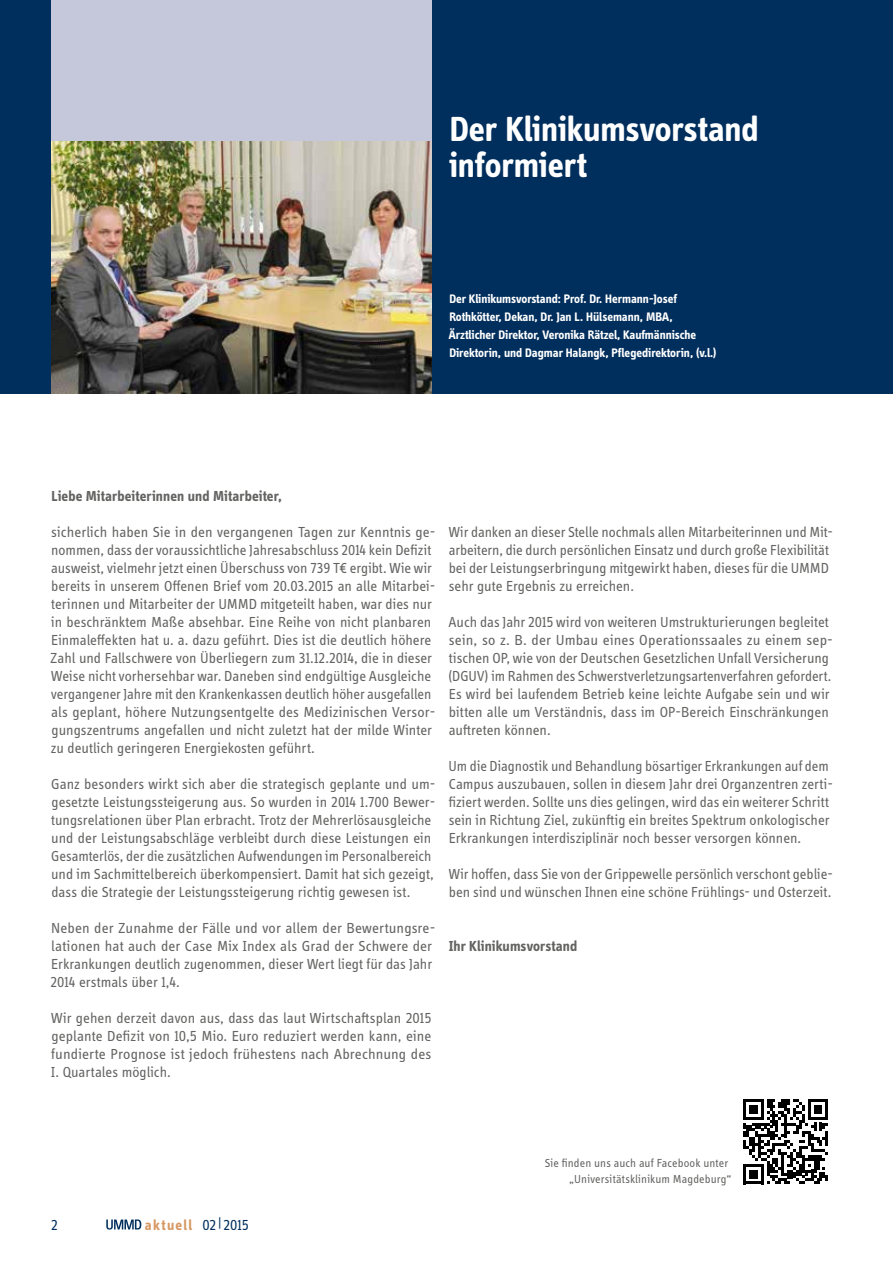
<style>
.page{position:relative;width:893px;height:1263px;background:#fff}
.page>*{position:absolute;margin:0;border:0;box-sizing:border-box;transform-origin:0 0}
.t1{font:700 36px/36px "Info Display OT";letter-spacing:-.005em;color:#fff}
.t2{font:15px/18px "Info Display OT";color:#636362}
.t3{font:700 15px "Info Display OT";letter-spacing:.005em;color:#636362}
.t4{font:700 15px "Info Display OT";letter-spacing:.09em;color:#d79863}
.t5{font:15px "Info Display OT";color:#002f5d}
.t6{font:700 12.75px/18px "Info Display OT";color:#fff}
.t7{font:12px/16.5px "Info Display OT";letter-spacing:.01em;color:#636362;text-align:right}
.s1{font-weight:400;color:#002f5d}
</style>
<div class="page">
<svg style="left:743px;top:1099px;width:85px;height:85px"></svg>
<div style="left:0;top:0;width:893px;height:393px;background:#002f5d"></div>
<div style="left:51px;top:0;width:381px;height:145px;background:#c4c8da"></div>
<img style="left:51px;top:141px;width:381px;height:252px">
<svg style="left:106px;top:1219px;width:35px;height:10px"></svg>
<h1 class="t1" style="left:449px;top:111px;width:311px">Der Klinikumsvorstand informiert</h1>
<p class="t6" style="left:449px;top:290px;width:269px">Der Klinikumsvorstand: Prof. Dr. Hermann-Josef Rothkötter, Dekan, Dr. Jan L. Hülsemann, MBA, Ärztlicher Direktor, Veronika Rätzel, Kaufmännische Direktorin, und Dagmar Halangk, Pflegedirektorin, (v.l.)</p>
<p class="t3" style="left:52px;top:487px;width:232px">Liebe Mitarbeiterinnen und Mitarbeiter,</p>
<p class="t2" style="left:50px;top:523px;width:387px">sicherlich haben Sie in den vergangenen Tagen zur Kenntnis ge&shy;nommen, dass der voraussichtliche Jahresabschluss 2014 kein Defizit ausweist, vielmehr jetzt einen Überschuss von 739 T€ ergibt. Wie wir bereits in unserem Offenen Brief vom 20.03.2015 an alle Mitarbei&shy;terinnen und Mitarbeiter der UMMD mitgeteilt haben, war dies nur in beschränktem Maße absehbar. Eine Reihe von nicht planbaren Einmaleffekten hat u. a. dazu geführt. Dies ist die deutlich höhere Zahl und Fallschwere von Überliegern zum 31.12.2014, die in dieser Weise nicht vorhersehbar war. Daneben sind endgültige Ausgleiche vergangener Jahre mit den Krankenkassen deutlich höher ausgefallen als geplant, höhere Nutzungsentgelte des Medizinischen Versor&shy;gungszentrums angefallen und nicht zuletzt hat der milde Winter zu deutlich geringeren Energiekosten geführt.</p>
<p class="t2" style="left:51px;top:775px;width:386px">Ganz besonders wirkt sich aber die strategisch geplante und um&shy;gesetzte Leistungssteigerung aus. So wurden in 2014 1.700 Bewer&shy;tungsrelationen über Plan erbracht. Trotz der Mehrerlösausgleiche und der Leistungsabschläge verbleibt durch diese Leistungen ein Gesamterlös, der die zusätzlichen Aufwendungen im Personalbereich und im Sachmittelbereich überkompensiert. Damit hat sich gezeigt, dass die Strategie der Leistungssteigerung richtig gewesen ist.</p>
<p class="t2" style="left:51px;top:919px;width:386px">Neben der Zunahme der Fälle und vor allem der Bewertungsre&shy;lationen hat auch der Case Mix Index als Grad der Schwere der Erkrankungen deutlich zugenommen, dieser Wert liegt für das Jahr 2014 erstmals über 1,4.</p>
<p class="t2" style="left:51px;top:1009px;width:382px;text-align:justify">Wir gehen derzeit davon aus, dass das laut Wirtschaftsplan 2015 geplante Defizit von 10,5 Mio. Euro reduziert werden kann, eine fundierte Prognose ist jedoch frühestens nach Abrechnung des I. Quartales möglich.</p>
<p class="t2" style="left:449px;top:523px;width:386px">Wir danken an dieser Stelle nochmals allen Mitarbeiterinnen und Mit&shy;arbeitern, die durch persönlichen Einsatz und durch große Flexibilität bei der Leistungserbringung mitgewirkt haben, dieses für die UMMD sehr gute Ergebnis zu erreichen.</p>
<p class="t2" style="left:448px;top:613px;width:386px">Auch das Jahr 2015 wird von weiteren Umstrukturierungen begleitet sein, so z. B. der Umbau eines Operationssaales zu einem sep&shy;tischen OP, wie von der Deutschen Gesetzlichen Unfall Versicherung (DGUV) im Rahmen des Schwerstverletzungsartenverfahren gefordert.<br>Es wird bei laufendem Betrieb keine leichte Aufgabe sein und wir bitten alle um Verständnis, dass im OP-Bereich Einschränkungen auftreten können.</p>
<p class="t2" style="left:449px;top:757px;width:386px">Um die Diagnostik und Behandlung bösartiger Erkrankungen auf dem Campus auszubauen, sollen in diesem Jahr drei Organzentren zerti&shy;fiziert werden. Sollte uns dies gelingen, wird das ein weiterer Schritt sein in Richtung Ziel, zukünftig ein breites Spektrum onkologischer Erkrankungen interdisziplinär noch besser versorgen können.</p>
<p class="t2" style="left:449px;top:865px;width:386px">Wir hoffen, dass Sie von der Grippewelle persönlich verschont geblie&shy;ben sind und wünschen Ihnen eine schöne Frühlings- und Osterzeit.</p>
<p class="t3" style="left:449px;top:937px;width:130px">Ihr Klinikumsvorstand</p>
<p class="t5" style="left:51px;top:1216px;width:8px">2</p>
<p class="t4" style="left:145px;top:1215px;width:105px">aktuell <span class="s1">02|2015</span></p>
<p class="t7" style="left:545px;top:1154px;width:188px">Sie finden uns auch auf Facebook unter „Universitätsklinikum Magdeburg“</p>
</div>
